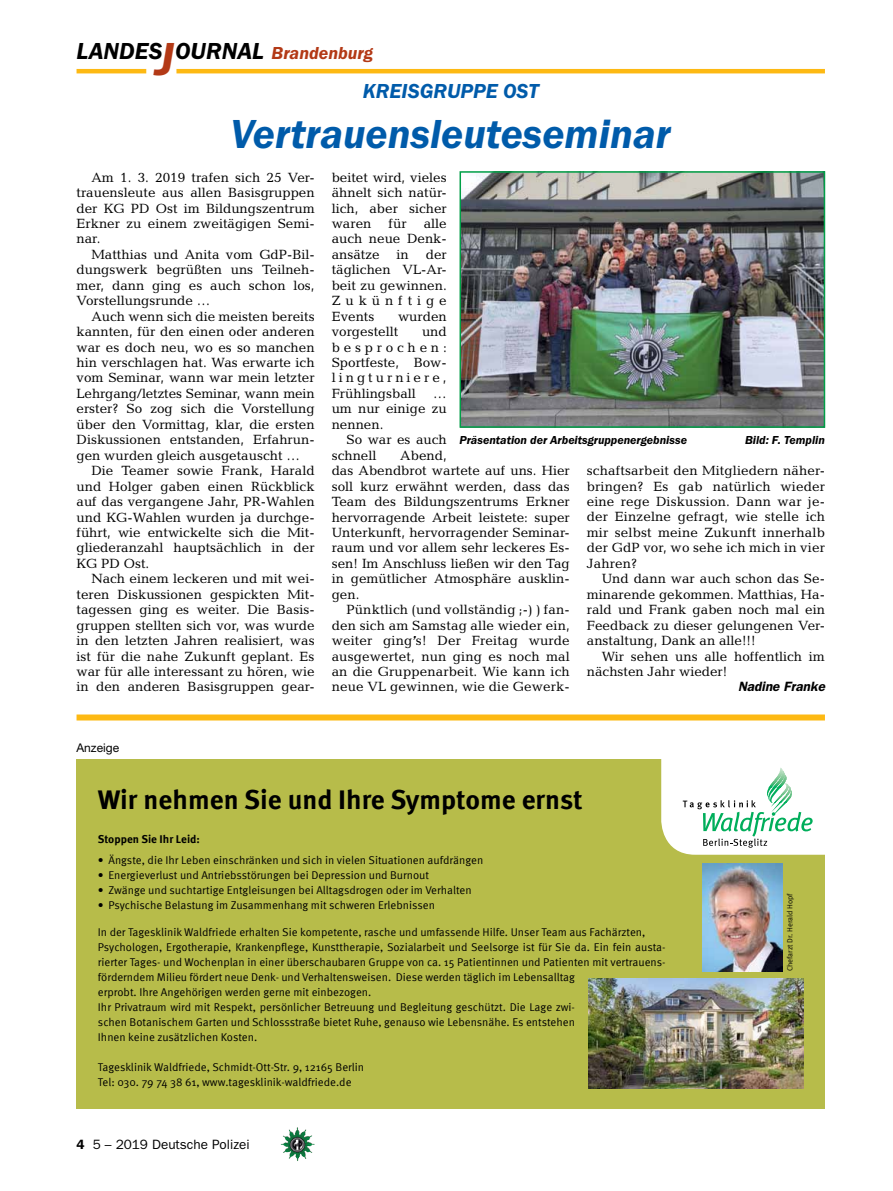
<style>
.page{position:relative;width:893px;height:1191px;background:#fff}
.page>*{position:absolute;margin:0;border:0;box-sizing:border-box;transform-origin:0 0}
.t1{font:italic 600 42px "Franklin Gothic Itc T";color:#005baa}
.t2{font:700 27px "Meta Offc Pro";color:#000}
.t3{font:italic 600 24px "Franklin Gothic Itc T";color:#000}
.t4{font:italic 600 21px "Franklin Gothic Itc T";color:#005baa}
.t5{font:13.5px/15.5px "Candida";color:#000;text-align:justify}
.t6{font:13.5px "Franklin Gothic";color:#000}
.t7{font:italic 600 13.5px "Franklin Gothic";color:#000}
.t8{font:italic 600 12px "Franklin Gothic Itc T";color:#000}
.t9{font:12px "Helvetica Neue";color:#000}
.t10{font:11.25px/15px "Meta Offc Pro Norm";color:#000}
.t11{font:700 11.25px "Meta Offc Pro";color:#000}
.t12{font:7.5px "Meta Offc Pro Norm";color:#000}
.s1{font-size:48px;color:#b33916}
.s2{font-size:18px;color:#b33916}
.s3{font-family:"Franklin Gothic Itc T";font-weight:600;font-style:italic}
.s4{font-family:"Meta Sc Offc Pro Norm"}
.s5{font-weight:600}
</style>
<div class="page">
<hr style="left:77px;top:69px;width:69px;height:4px;background:#fdb913">
<hr style="left:176px;top:69px;width:649px;height:4px;background:#fdb913">
<img style="left:281px;top:1128px;width:16px;height:24px">
<div style="left:77px;top:760px;width:748px;height:349px;background:#b7bc4a"></div>
<img style="left:588px;top:979px;width:216px;height:109px">
<img style="left:703px;top:864px;width:79px;height:107px">
<svg style="left:661px;top:760px;width:164px;height:94px;background:#e7f3eb"></svg>
<div style="left:77px;top:714px;width:748px;height:6px;background:#fdb913"></div>
<img style="left:462px;top:174px;width:360px;height:251px">
<div style="left:459px;top:171px;width:366px;height:257px;border:2px solid #009f47"></div>
<h3 class="t3" style="left:77px;top:37px;width:298px">LANDES<span class="s1">J</span>OURNAL <span class="s2">Brandenburg</span></h3>
<h3 class="t4" style="left:363px;top:79px;width:60px">Kreisgru</h3>
<h3 class="t4" style="left:461px;top:79px;width:80px">ppe Ost</h3>
<h1 class="t1" style="left:231px;top:109px;width:441px">Vertrauensleuteseminar</h1>
<p class="t5" style="left:332px;top:169px;width:117px">beitet wird, vieles ähnelt sich natür&shy;lich, aber sicher waren</p>
<p class="t5" style="left:77px;top:169px;width:240px;text-indent:15px">Am 1. 3. 2019 trafen sich 25 Ver&shy;trauensleute aus allen Basisgruppen der KG PD Ost im Bildungszentrum Erkner zu einem zweitägigen Semi&shy;nar.</p>
<p class="t5" style="left:77px;top:247px;width:240px;text-indent:15px">Matthias und Anita vom GdP-Bil&shy;dungswerk begrüßten uns Teilneh&shy;mer, dann ging es auch schon los, Vorstellungsrunde …</p>
<p class="t5" style="left:77px;top:308px;width:240px;text-indent:15px">Auch wenn sich die meisten bereits kannten, für den einen oder anderen war es doch neu, wo es so manchen hin verschlagen hat. Was erwarte ich vom Seminar, wann war mein letzter Lehrgang/letztes Seminar, wann mein erster? So zog sich die Vorstellung über den Vormittag, klar, die ersten Diskussionen entstanden, Erfahrun&shy;gen wurden gleich ausgetauscht …</p>
<p class="t5" style="left:77px;top:463px;width:240px;text-indent:15px">Die Teamer sowie Frank, Harald und Holger gaben einen Rückblick auf das vergangene Jahr, PR-Wahlen und KG-Wahlen wurden ja durchge&shy;führt, wie entwickelte sich die Mit&shy;gliederanzahl hauptsächlich in der KG PD Ost.</p>
<p class="t5" style="left:77px;top:571px;width:240px;text-indent:15px">Nach einem leckeren und mit wei&shy;teren Diskussionen gespickten Mit&shy;tagessen ging es weiter. Die Basis&shy;gruppen stellten sich vor, was wurde in den letzten Jahren realisiert, was ist für die nahe Zukunft geplant. Es war für alle interessant zu hören, wie in den anderen Basisgruppen gear-</p>
<p class="t5" style="left:332px;top:216px;width:117px;text-indent:92px">alle auch neue Denk&shy;ansätze</p>
<p class="t5" style="left:389px;top:216px;width:20px">für</p>
<p class="t5" style="left:332px;top:247px;width:117px;text-indent:94px">der täglichen VL-Ar&shy;beit zu gewinnen.<br>Zukünftige Events</p>
<p class="t5" style="left:397px;top:247px;width:14px">in</p>
<p class="t5" style="left:332px;top:308px;width:117px;text-indent:66px">wurden vorgestellt</p>
<p class="t5" style="left:332px;top:324px;width:117px;text-indent:90px">und besprochen:<br>Sportfeste, Bow&shy;lingturniere, Frühlingsball</p>
<p class="t5" style="left:332px;top:386px;width:117px;text-indent:102px">… um nur einige zu nennen.</p>
<p class="t5" style="left:332px;top:432px;width:117px;text-indent:15px">So war es auch schnell</p>
<p class="t8" style="left:459px;top:433px;width:229px">Präsentation der Arbeitsgruppenergebnisse</p>
<p class="t8" style="left:745px;top:433px;width:81px">Bild: F. Templin</p>
<p class="t5" style="left:332px;top:447px;width:240px;text-align:left;text-indent:69px">Abend,<br>das Abendbrot wartete auf uns. Hier soll kurz erwähnt werden, dass das<br>Team des Bildungszentrums Erkner hervorragende Arbeit leistete: super<br>Unterkunft, hervorragender Seminar&shy;raum und vor allem sehr leckeres Es&shy;sen! Im Anschluss ließen wir den Tag in gemütlicher Atmosphäre ausklin&shy;gen.</p>
<p class="t5" style="left:332px;top:602px;width:240px;text-indent:15px">Pünktlich (und vollständig ;-) ) fan&shy;den sich am Samstag alle wieder ein, weiter ging<span class="s3">’</span>s! Der Freitag wurde ausgewertet, nun ging es noch mal an die Gruppenarbeit. Wie kann ich neue VL gewinnen, wie die Gewerk-</p>
<p class="t5" style="left:587px;top:463px;width:240px">schaftsarbeit den Mitgliedern näher&shy;bringen? Es gab natürlich wieder eine rege Diskussion. Dann war je&shy;der Einzelne gefragt, wie stelle ich mir selbst meine Zukunft innerhalb der GdP vor, wo sehe ich mich in vier Jahren?</p>
<p class="t5" style="left:587px;top:571px;width:240px;text-indent:15px">Und dann war auch schon das Se&shy;minarende gekommen. Matthias, Ha&shy;rald und Frank gaben noch mal ein Feedback zu dieser gelungenen Ver&shy;anstaltung, Dank an alle!!!</p>
<p class="t5" style="left:587px;top:648px;width:240px;text-indent:15px">Wir sehen uns alle hoffentlich im nächsten Jahr wieder!</p>
<p class="t7" style="left:738px;top:679px;width:88px">Nadine Franke</p>
<p class="t9" style="left:77px;top:740px;width:44px">Anzeige</p>
<h2 class="t2" style="left:98px;top:778px;width:486px">Wir nehmen Sie und Ihre Symptome ernst</h2>
<p class="t11" style="left:98px;top:830px;width:104px">Stoppen Sie Ihr Leid:</p>
<p class="t10" style="left:98px;top:851px;width:387px">• Ängste, die Ihr Leben einschränken und sich in vielen Situationen aufdrängen</p>
<p class="t10" style="left:98px;top:866px;width:333px">• Energieverlust und Antriebsstörungen bei Depression und Burnout</p>
<p class="t10" style="left:98px;top:881px;width:375px">• Zwänge und suchtartige Entgleisungen bei Alltagsdrogen oder im Verhalten</p>
<p class="t10" style="left:98px;top:896px;width:339px">• Psychische Belastung im Zusammenhang mit schweren Erlebnissen</p>
<p class="t10" style="left:98px;top:923px;width:569px">In der Tagesklinik Waldfriede erhalten Sie kompetente, rasche und umfassende Hilfe. Unser Team aus Fachärzten, Psychologen, Ergotherapie, Krankenpflege, Kunsttherapie, Sozialarbeit und Seelsorge ist für Sie da. Ein fein austa&shy;rierter Tages- und Wochenplan in einer überschaubaren Gruppe von ca. <span class="s4">15</span> Patientinnen und Patienten mit vertrauens&shy;förderndem Milieu fördert neue Denk- und Verhaltensweisen. Diese werden täglich im Lebensalltag<br>erprobt. Ihre Angehörigen werden gerne mit einbezogen.<br>Ihr Privatraum wird mit Respekt, persönlicher Betreuung und Begleitung geschützt. Die Lage zwi-<br>schen Botanischem Garten und Schlossstraße bietet Ruhe, genauso wie Lebensnähe. Es entstehen<br>Ihnen keine zusätzlichen Kosten.</p>
<p class="t10" style="left:98px;top:1058px;width:268px">Tagesklinik Waldfriede, Schmidt-Ott-Str. <span class="s4">9, 12165</span> Berlin<br>Tel: <span class="s4">030. 79 74 38 61</span>, www.tagesklinik-waldfriede.de</p>
<p class="t6" style="left:77px;top:1136px;width:175px"><span class="s5">4</span> 5 – 2019 Deutsche Polizei</p>
<p class="t12" style="left:784px;top:971px;width:79px;rotate:-90deg">Chefarzt Dr. Herald Hopf</p>
</div>
